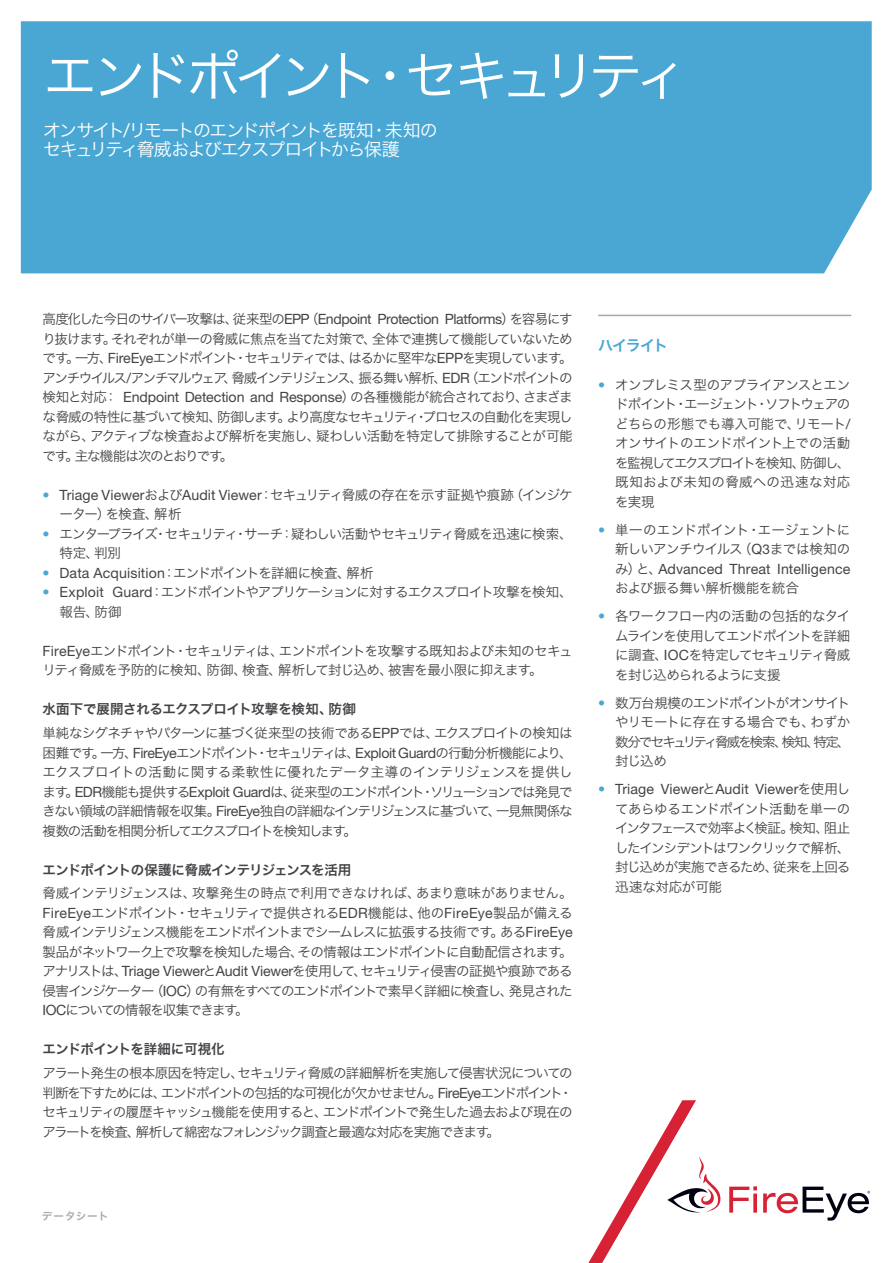
<style>
.page{position:relative;width:893px;height:1263px;background:#fff}
.page>*{position:absolute;margin:0;border:0;box-sizing:border-box;transform-origin:0 0}
.Title1_White{font:54px "Hira Kaku Std N W3";letter-spacing:-.15em;color:#fff}
.Title2_White{font:18px/19.5px "Hira Kaku Std N W3";letter-spacing:-.1em;color:#fff}
.Head1_Blue{font:15px "Hira Kaku Std N W6";letter-spacing:-.085em;color:#4aa7d4}
.Body_Text{font:14.1px "Helvetica Neue LT Pro";letter-spacing:-.005em;color:#434246}
.Body_Text-2{font:14.1px "Helvetica Neue LT Pro";letter-spacing:-.03em;color:#434246}
.Body_Text-3{font:13.5px/19.5px "Hira Kaku Std N W3";letter-spacing:-.07em;color:#434246;text-align:justify}
.Body_Text-4{font:13.5px/19.5px "Hira Kaku Std N W3";letter-spacing:-.05em;color:#434246}
.Body_Text-5{font:13.5px/19.5px "Hira Kaku Std N W3";letter-spacing:-.045em;color:#434246}
.Body_Text-6{font:13.5px/19.5px "Hira Kaku Std N W3";letter-spacing:-.035em;color:#434246;text-align:right}
.Head2_Black{font:13.5px "Hira Kaku Std N W6";letter-spacing:-.03em;color:#434246}
.Head2_Black-2{font:13.5px "Hira Kaku Std N W6";letter-spacing:-.05em;color:#434246}
.Body_Text-7{font:13.5px "Hira Kaku Std N W3";letter-spacing:-.03em;color:#434246}
.t1{font:10.5px "Hira Kaku Std N W6";letter-spacing:.095em;color:#a8a9ad}
.s1{font-family:"Helvetica Neue LT Pro";font-size:18.9px}
.s2{font-family:"Hira Kaku Std N W3";font-size:13.5px}
.s3{font-family:"Helvetica Neue LT Pro";font-size:14.1px}
.s4{font-family:"Helvetica Neue LT Pro";font-size:14.1px;color:#4aa7d4}
.s5{font-family:"Helvetica Neue LT Pro"}
.s6{color:#4aa7d4}
</style>
<div class="page">
<div style="left:21px;top:21px;width:851px;height:252px;background:#4aa7d4"></div>
<svg style="left:729px;top:1186px;width:28px;height:26px"></svg>
<svg style="left:588px;top:1100px;width:133px;height:163px"></svg>
<svg style="left:763px;top:1186px;width:107px;height:34px"></svg>
<hr style="left:598px;top:315px;width:253px;height:1px;background:#a8a9ad">
<p class="Title1_White" style="left:43px;top:35px;width:646px">エンドポイント・セキュリティ</p>
<p class="Title2_White" style="left:43px;top:120px;width:396px">オンサイト<span class="s1">/</span>リモートのエンドポイントを既知・未知のセキュリティ脅威およびエクスプロイトから保護</p>
<p class="Body_Text-2" style="left:43px;top:311px;width:532px"><span class="s2">高度化した今日のサイバー攻撃は、従来型の</span>EPP<span class="s2">（</span>Endpoint Protection Platforms<span class="s2">）を容易にす</span></p>
<p class="Body_Text-3" style="left:43px;top:329px;width:532px">り抜けます。それぞれが単一の脅威に焦点を当てた対策で、全体で連携して機能していないためです。一方、<span class="s3">FireEye</span>エンドポイント・セキュリティでは、はるかに堅牢な<span class="s3">EPP</span>を実現しています。アンチウイルス<span class="s3">/</span>アンチマルウェア、脅威インテリジェンス、振る舞い解析、<span class="s3">EDR</span>（エンドポイントの</p>
<p class="Body_Text" style="left:43px;top:389px;width:532px"><span class="s2">検知と対応：</span> Endpoint Detection and Response<span class="s2">）の各種機能が統合されており、さまざま</span></p>
<p class="Body_Text-3" style="left:43px;top:407px;width:532px">な脅威の特性に基づいて検知、防御します。より高度なセキュリティ・プロセスの自動化を実現しながら、アクティブな検査および解析を実施し、疑わしい活動を特定して排除することが可能です。主な機能は次のとおりです。</p>
<p class="Body_Text-5" style="left:60px;top:485px;width:515px;text-indent:-17px"><span class="s4">•</span> <span class="s3">Triage Viewer</span>および<span class="s3">Audit Viewer</span>：セキュリティ脅威の存在を示す証拠や痕跡（インジケーター）を検査、解析</p>
<p class="Body_Text-3" style="left:60px;top:524px;width:515px;text-indent:-17px"><span class="s4">•</span> エンタープライズ・セキュリティ・サーチ：疑わしい活動やセキュリティ脅威を迅速に検索、特定、判別</p>
<p class="Body_Text-3" style="left:43px;top:563px;width:333px"><span class="s4">•</span> <span class="s3">Data Acquisition</span>：エンドポイントを詳細に検査、解析</p>
<p class="Body_Text-3" style="left:60px;top:582px;width:515px;text-indent:-17px"><span class="s4">•</span> <span class="s3">Exploit Guard</span>：エンドポイントやアプリケーションに対するエクスプロイト攻撃を検知、報告、防御</p>
<p class="Body_Text-4" style="left:43px;top:641px;width:532px"><span class="s3">FireEye</span>エンドポイント・セキュリティは、エンドポイントを攻撃する既知および未知のセキュリティ脅威を予防的に検知、防御、検査、解析して封じ込め、被害を最小限に抑えます。</p>
<p class="Head2_Black" style="left:43px;top:699px;width:315px">水面下で展開されるエクスプロイト攻撃を検知、防御</p>
<p class="Body_Text-3" style="left:43px;top:723px;width:532px">単純なシグネチャやパターンに基づく従来型の技術である<span class="s3">EPP</span>では、エクスプロイトの検知は困難です。一方、<span class="s3">FireEye</span>エンドポイント・セキュリティは、<span class="s3">Exploit Guard</span>の行動分析機能により、エクスプロイトの活動に関する柔軟性に優れたデータ主導のインテリジェンスを提供します。<span class="s3">EDR</span>機能も提供する<span class="s3">Exploit Guard</span>は、従来型のエンドポイント・ソリューションでは発見できない領域の詳細情報を収集。<span class="s3">FireEye</span>独自の詳細なインテリジェンスに基づいて、一見無関係な複数の活動を相関分析してエクスプロイトを検知します。</p>
<p class="Head2_Black-2" style="left:43px;top:859px;width:310px">エンドポイントの保護に脅威インテリジェンスを活用</p>
<p class="Body_Text-3" style="left:43px;top:883px;width:532px">脅威インテリジェンスは、攻撃発生の時点で利用できなければ、あまり意味がありません。<span class="s3">FireEye</span>エンドポイント・セキュリティで提供される<span class="s3">EDR</span>機能は、他の<span class="s3">FireEye</span>製品が備える脅威インテリジェンス機能をエンドポイントまでシームレスに拡張する技術です。ある<span class="s3">FireEye</span>製品がネットワーク上で攻撃を検知した場合、その情報はエンドポイントに自動配信されます。アナリストは、<span class="s3">Triage Viewer</span>と<span class="s3">Audit Viewer</span>を使用して、セキュリティ侵害の証拠や痕跡である侵害インジケーター（<span class="s3">IOC</span>）の有無をすべてのエンドポイントで素早く詳細に検査し、発見された<span class="s3">IOC</span>についての情報を収集できます。</p>
<p class="Head2_Black" style="left:43px;top:1039px;width:184px">エンドポイントを詳細に可視化</p>
<p class="Body_Text-3" style="left:43px;top:1063px;width:532px">アラート発生の根本原因を特定し、セキュリティ脅威の詳細解析を実施して侵害状況についての判断を下すためには、エンドポイントの包括的な可視化が欠かせません。<span class="s3">FireEye</span>エンドポイント・セキュリティの履歴キャッシュ機能を使用すると、エンドポイントで発生した過去および現在のアラートを検査、解析して綿密なフォレンジック調査と最適な対応を実施できます。</p>
<p class="Head1_Blue" style="left:598px;top:333px;width:71px">ハイライト</p>
<p class="Body_Text-3" style="left:615px;top:374px;width:237px;text-indent:-17px"><span class="s4">•</span> オンプレミス型のアプライアンスとエンドポイント・エージェント・ソフトウェアのどちらの形態でも導入可能で、リモート<span class="s3">/</span>オンサイトのエンドポイント上での活動を監視してエクスプロイトを検知、防御し、既知および未知の脅威への迅速な対応を実現</p>
<p class="Body_Text-6" style="left:598px;top:519px;width:254px"><span class="s4">•</span> 単一のエンドポイント・エージェントに新しいアンチウイルス（<span class="s3">Q</span><span class="s5">3</span>までは検知の</p>
<p class="Body_Text" style="left:615px;top:560px;width:237px"><span class="s2">み）と、</span>Advanced Threat Intelligence</p>
<p class="Body_Text-7" style="left:615px;top:578px;width:185px">および振る舞い解析機能を統合</p>
<p class="Body_Text-3" style="left:615px;top:606px;width:237px;text-indent:-17px"><span class="s4">•</span> 各ワークフロー内の活動の包括的なタイムラインを使用してエンドポイントを詳細に調査、<span class="s3">IOC</span>を特定してセキュリティ脅威を封じ込められるように支援</p>
<p class="Body_Text-3" style="left:615px;top:693px;width:237px;text-indent:-17px"><span class="s4">•</span> 数万台規模のエンドポイントがオンサイトやリモートに存在する場合でも、わずか数分でセキュリティ脅威を検索、検知、特定、封じ込め</p>
<p class="Body_Text" style="left:598px;top:780px;width:254px"><span class="s6">•</span> Triage Viewer<span class="s2">と</span>Audit Viewer<span class="s2">を使用し</span></p>
<p class="Body_Text-3" style="left:615px;top:799px;width:237px">てあらゆるエンドポイント活動を単一のインタフェースで効率よく検証。検知、阻止したインシデントはワンクリックで解析、封じ込めが実施できるため、従来を上回る迅速な対応が可能</p>
<p class="t1" style="left:42px;top:1208px;width:68px">データシート</p>
</div>
